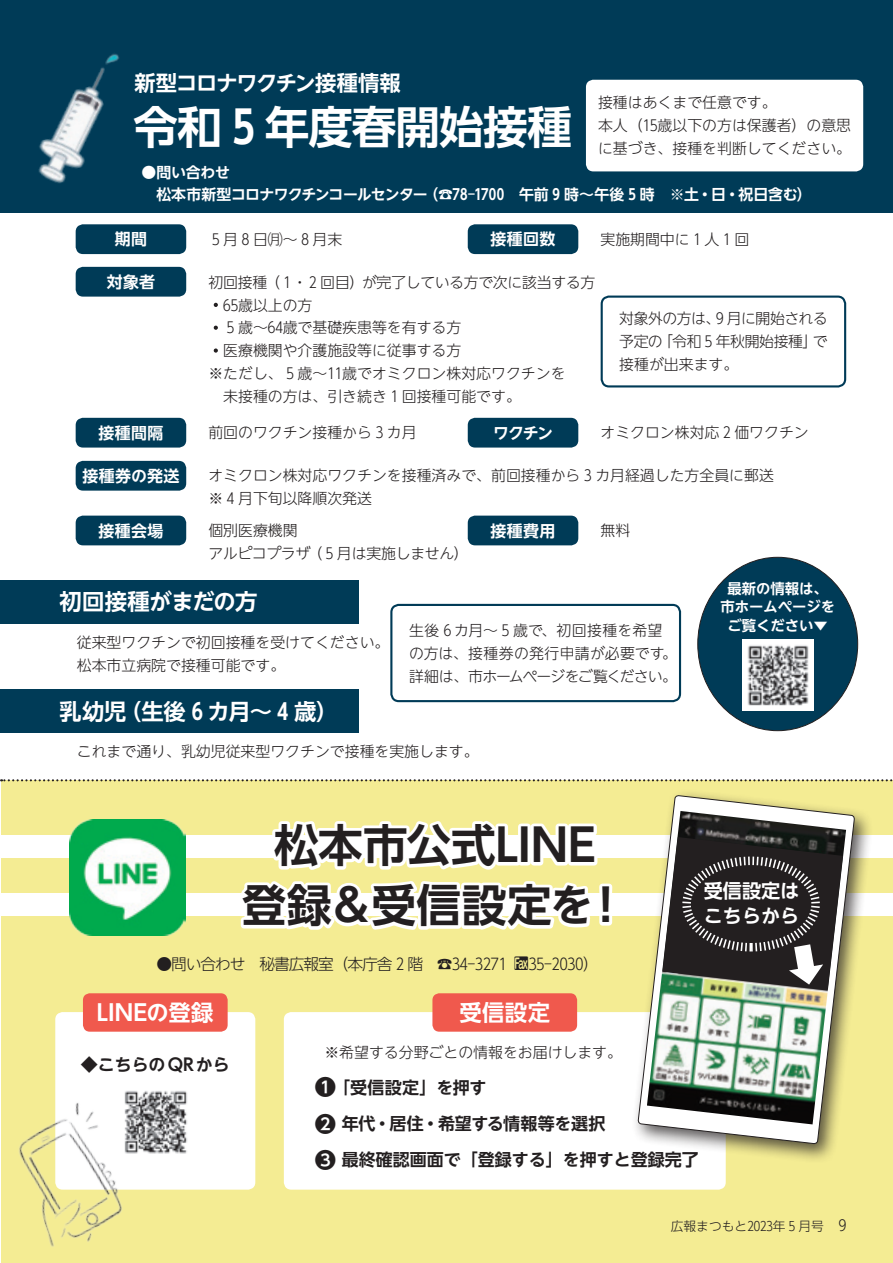
<style>
.page{position:relative;width:893px;height:1263px;background:#fff}
.page>*{position:absolute;margin:0;border:0;box-sizing:border-box;transform-origin:0 0}
.t1{font:700 44.7px "UD Shin Go NT Pr 6 N De";letter-spacing:.005em;color:#231f20}
.情報チャンネル本文13_5Q{font:700 44.7px "UD Shin Go NT Pr 6 N De";letter-spacing:-.02em;color:#fff}
.情報チャンネル本文13_5Q-2{font:700 22.35px "UD Shin Go NT Pr 6 N De";color:#fff}
.情報チャンネル本文13_5Q-3{font:700 21.3px "UD Shin Go NT Pr 6 N De";letter-spacing:-.045em;color:#fff}
.t2{font:700 19.2px "UD Shin Go NT Pr 6 N De";color:#fff}
.情報チャンネル本文13_5Q-4{font:700 16.95px "UD Shin Go NT Pr 6 N De";color:#231f20}
.情報チャンネル本文13_5Q-5{font:700 15.9px "UD Shin Go NT Pr 6 N De";letter-spacing:.02em;color:#fff}
.情報チャンネル本文13_5Q-6{font:300 15.75px "UD Shin Go NT Pr 6 N";letter-spacing:-.065em;color:#231f20}
.情報チャンネル本文13_5Q-7{font:300 14.85px/22.8px "UD Shin Go NT Pr 6 N";color:#231f20}
.情報チャンネル本文13_5Q-8{font:700 14.85px "UD Shin Go NT Pr 6 N De";letter-spacing:-.015em;color:#fff}
.情報チャンネル本文13_5Q-9{font:300 14.85px "UD Shin Go NT Pr 6 N";letter-spacing:-.02em;color:#231f20}
.情報チャンネル本文13_5Q-10{font:300 14.85px "UD Shin Go NT Pr 6 N";letter-spacing:-.025em;color:#231f20}
.情報チャンネル本文13_5Q-11{font:700 14.4px "UD Shin Go NT Pr 6 N De";color:#fff}
.偶数柱{font:300 12.75px "UD Shin Go NT Pr 6 N";color:#231f20}
.s1{font-family:"kohomatsumoto";font-weight:400}
.s2{font-size:21.3px}
.s3{font-size:14.85px}
</style>
<div class="page">
<div style="left:1px;top:780px;width:892px;height:483px;background:#f4ec93"></div>
<svg style="left:1px;top:779px;width:892px;height:2px"></svg>
<div style="left:0;top:0;width:893px;height:213px;background:#003b57"></div>
<div style="left:698px;top:557px;width:160px;height:174px;background:#003b57;border-radius:50%"></div>
<img style="left:742px;top:639px;width:71px;height:72px">
<img style="left:38px;top:53px;width:81px;height:131px">
<svg style="left:214px;top:303px;width:4px;height:4px"></svg>
<svg style="left:214px;top:326px;width:4px;height:4px"></svg>
<svg style="left:214px;top:348px;width:4px;height:5px"></svg>
<div style="left:0;top:580px;width:359px;height:43px;background:#003b57"></div>
<div style="left:0;top:689px;width:359px;height:44px;background:#003b57"></div>
<div style="left:76px;top:224px;width:110px;height:30px;background:#003b57;border-radius:7px"></div>
<div style="left:468px;top:224px;width:110px;height:30px;background:#003b57;border-radius:7px"></div>
<div style="left:76px;top:267px;width:110px;height:30px;background:#003b57;border-radius:7px"></div>
<div style="left:76px;top:418px;width:110px;height:30px;background:#003b57;border-radius:7px"></div>
<div style="left:468px;top:418px;width:110px;height:30px;background:#003b57;border-radius:7px"></div>
<div style="left:76px;top:461px;width:110px;height:30px;background:#003b57;border-radius:7px"></div>
<div style="left:76px;top:516px;width:110px;height:29px;background:#003b57;border-radius:7px"></div>
<div style="left:468px;top:516px;width:110px;height:29px;background:#003b57;border-radius:7px"></div>
<div style="left:601px;top:296px;width:245px;height:91px;border:2px solid #003b57;border-radius:7px"></div>
<div style="left:390px;top:604px;width:291px;height:98px;border:2px solid #003b57;border-radius:7px"></div>
<div style="left:586px;top:80px;width:277px;height:91px;background:#fff;border-radius:7px"></div>
<div style="left:55px;top:1012px;width:200px;height:177px;background:#fff;border-radius:7px"></div>
<div style="left:83px;top:993px;width:145px;height:39px;background:#f0594d;border-radius:7px"></div>
<img style="left:125px;top:1091px;width:62px;height:63px">
<div style="left:284px;top:1012px;width:442px;height:177px;background:#fff;border-radius:7px"></div>
<div style="left:432px;top:993px;width:145px;height:39px;background:#f0594d;border-radius:7px"></div>
<img style="left:19px;top:1092px;width:120px;height:155px">
<div style="left:0;top:835px;width:893px;height:23px;background:#fff"></div>
<div style="left:0;top:893px;width:893px;height:23px;background:#fff"></div>
<svg style="left:240px;top:821px;width:373px;height:109px"></svg>
<img style="left:69px;top:819px;width:116px;height:116px">
<div style="left:630px;top:788px;width:243px;height:375px;background:#231f20;opacity:.75"></div>
<svg style="left:637px;top:795px;width:218px;height:349px"></svg>
<img style="left:647px;top:811px;width:199px;height:313px">
<svg style="left:662px;top:837px;width:181px;height:153px"></svg>
<p class="情報チャンネル本文13_5Q-3" style="left:134px;top:66px;width:268px">新型コロナワクチン接種情報</p>
<p class="情報チャンネル本文13_5Q-7" style="left:598px;top:91px;width:180px">接種はあくまで任意です。</p>
<p class="情報チャンネル本文13_5Q-7" style="left:598px;top:114px;width:254px">本人（15歳以下の方は保護者）の意思に基づき、接種を判断してください。</p>
<p class="情報チャンネル本文13_5Q" style="left:133px;top:91px;width:440px">令和 5 年度春開始接種</p>
<p class="情報チャンネル本文13_5Q-8" style="left:141px;top:160px;width:105px">●問い合わせ　</p>
<p class="情報チャンネル本文13_5Q-8" style="left:141px;top:182px;width:672px">　松本市新型コロナワクチンコールセンター（☎78－1700　午前９時～午後５時　※土・日・祝日含む）</p>
<p class="情報チャンネル本文13_5Q-7" style="left:212px;top:227px;width:132px">5月8日㈪～8月末</p>
<p class="情報チャンネル本文13_5Q-9" style="left:208px;top:270px;width:388px">初回接種（ 1・2 回目）が完了している方で次に該当する方</p>
<p class="情報チャンネル本文13_5Q-7" style="left:208px;top:293px;width:106px">・65歳以上の方</p>
<p class="情報チャンネル本文13_5Q-7" style="left:208px;top:316px;width:254px">・ 5 歳～64歳で基礎疾患等を有する方</p>
<p class="情報チャンネル本文13_5Q-7" style="left:208px;top:339px;width:254px">・医療機関や介護施設等に従事する方</p>
<p class="情報チャンネル本文13_5Q-7" style="left:208px;top:361px;width:359px">※ただし、５歳～１１歳でオミクロン株対応ワクチンを</p>
<p class="情報チャンネル本文13_5Q-7" style="left:208px;top:384px;width:314px">　未接種の方は、引き続き 1 回接種可能です。</p>
<p class="情報チャンネル本文13_5Q-5" style="left:115px;top:226px;width:34px">期間</p>
<p class="情報チャンネル本文13_5Q-5" style="left:491px;top:226px;width:66px">接種回数</p>
<p class="情報チャンネル本文13_5Q-7" style="left:600px;top:227px;width:150px">実施期間中に 1 人 1 回</p>
<p class="情報チャンネル本文13_5Q-5" style="left:107px;top:269px;width:50px">対象者</p>
<p class="情報チャンネル本文13_5Q-7" style="left:619px;top:307px;width:210px;text-align:justify">対象外の方は、9 月に開始される予定の「令和 5 年秋開始接種」で接種が出来ます。</p>
<p class="情報チャンネル本文13_5Q-5" style="left:98px;top:420px;width:66px">接種間隔</p>
<p class="情報チャンネル本文13_5Q-7" style="left:208px;top:421px;width:210px">前回のワクチン接種から 3 カ月</p>
<p class="情報チャンネル本文13_5Q-5" style="left:493px;top:420px;width:61px">ワクチン</p>
<p class="情報チャンネル本文13_5Q-7" style="left:600px;top:421px;width:210px">オミクロン株対応 2 価ワクチン</p>
<p class="情報チャンネル本文13_5Q-7" style="left:208px;top:464px;width:567px">オミクロン株対応ワクチンを接種済みで、前回接種から３カ月経過した方全員に郵送</p>
<p class="情報チャンネル本文13_5Q-7" style="left:208px;top:487px;width:165px">※ ４月下旬以降順次発送</p>
<p class="情報チャンネル本文13_5Q-5" style="left:83px;top:463px;width:98px">接種券の発送</p>
<p class="情報チャンネル本文13_5Q-5" style="left:98px;top:518px;width:66px">接種会場</p>
<p class="情報チャンネル本文13_5Q-5" style="left:491px;top:518px;width:66px">接種費用</p>
<p class="情報チャンネル本文13_5Q-7" style="left:600px;top:519px;width:31px">無料</p>
<p class="情報チャンネル本文13_5Q-7" style="left:208px;top:519px;width:91px">個別医療機関</p>
<p class="情報チャンネル本文13_5Q-10" style="left:208px;top:541px;width:262px">アルピコプラザ（ 5 月は実施しません）</p>
<p class="情報チャンネル本文13_5Q-2" style="left:60px;top:584px;width:199px">初回接種がまだの方</p>
<p class="情報チャンネル本文13_5Q-7" style="left:77px;top:630px;width:314px">従来型ワクチンで初回接種を受けてください。</p>
<p class="情報チャンネル本文13_5Q-7" style="left:77px;top:653px;width:210px">松本市立病院で接種可能です。</p>
<p class="情報チャンネル本文13_5Q-2" style="left:60px;top:693px;width:280px">乳幼児（生後 6 カ月～ 4 歳）</p>
<p class="情報チャンネル本文13_5Q-7" style="left:409px;top:618px;width:269px">生後６カ月～５歳で、初回接種を希望の方は、接種券の発行申請が必要です。詳細は、市ホームページをご覧ください。</p>
<p class="情報チャンネル本文13_5Q-7" style="left:77px;top:739px;width:403px">これまで通り、乳幼児従来型ワクチンで接種を実施します。</p>
<p class="情報チャンネル本文13_5Q-11" style="left:727px;top:576px;width:102px">最新の情報は、</p>
<p class="情報チャンネル本文13_5Q-11" style="left:720px;top:595px;width:116px">市ホームページを</p>
<p class="情報チャンネル本文13_5Q-11" style="left:727px;top:614px;width:102px">ご覧ください▼</p>
<p class="t1" style="left:274px;top:809px;width:323px">松本市公式LINE</p>
<p class="t1" style="left:242px;top:869px;width:388px">登録＆受信設定を！</p>
<p class="t2" style="left:704px;top:875px;width:97px">受信設定は</p>
<p class="t2" style="left:704px;top:900px;width:97px">こちらから</p>
<p class="情報チャンネル本文13_5Q-6" style="left:156px;top:951px;width:444px">●問い合わせ　秘書広報室（本庁舎 2 階　☎34－3271　<span class="s1">ｆ</span>35－2030）</p>
<p class="情報チャンネル本文13_5Q-2" style="left:97px;top:994px;width:118px">LINEの登録</p>
<p class="情報チャンネル本文13_5Q-4" style="left:81px;top:1051px;width:150px">◆こちらのQRから</p>
<p class="情報チャンネル本文13_5Q-4" style="left:315px;top:1073px;width:173px"><span class="s2">❶</span> 「受信設定」を押す</p>
<p class="情報チャンネル本文13_5Q-4" style="left:315px;top:1110px;width:292px"><span class="s2">❷</span> 年代・居住・希望する情報等を選択</p>
<p class="情報チャンネル本文13_5Q-4" style="left:315px;top:1146px;width:386px"><span class="s2">❸</span> 最終確認画面で「登録する」を押すと登録完了</p>
<p class="情報チャンネル本文13_5Q-2" style="left:460px;top:994px;width:92px">受信設定</p>
<p class="情報チャンネル本文13_5Q-7" style="left:324px;top:1040px;width:299px">※希望する分野ごとの情報をお届けします。</p>
<p class="偶数柱" style="left:671px;top:1216px;width:177px">広報まつもと2023年 5 月号<span class="s3">　9</span></p>
</div>
